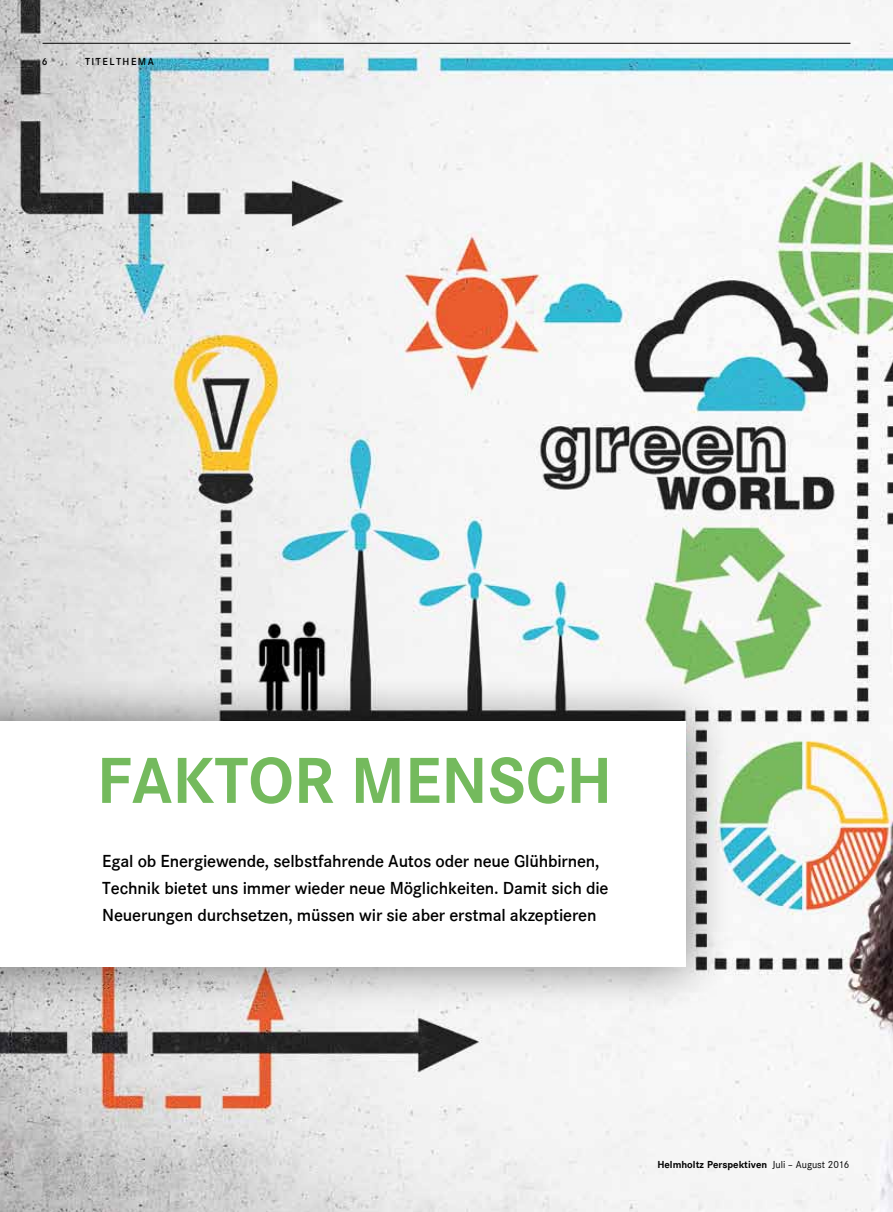
<style>
.page{position:relative;width:893px;height:1212px;background:#fff}
.page>*{position:absolute;margin:0;border:0;box-sizing:border-box;transform-origin:0 0}
.t1{font:700 67.5px "Corporate S";color:#74ba5d}
.t2{font:600 18px/27px "Corporate S";letter-spacing:-.01em;color:#000}
.t3{font:700 10.5px "Corporate S";color:#000}
.t4{font:600 10.5px "Corporate S";letter-spacing:.14em;color:#000}
.s1{font-weight:400}
</style>
<div class="page">
<img style="left:0;top:0;width:893px;height:1212px">
<hr style="left:43px;top:43px;width:807px;height:1px;background:#000">
<div style="left:0;top:674px;width:733px;height:340px;background:#000;opacity:.5"></div>
<div style="left:0;top:721px;width:685px;height:246px;background:#fff"></div>
<p class="t4" style="left:42px;top:54px;width:7px">6</p>
<p class="t4" style="left:85px;top:54px;width:55px">Tite lthema</p>
<h1 class="t1" style="left:97px;top:734px;width:77px">FAKTOR</h1>
<h1 class="t1" style="left:351px;top:734px;width:178px">MENSCH</h1>
<p class="t2" style="left:102px;top:847px;width:508px">Egal ob Energiewende, selbstfahrende Autos oder neue Glühbirnen,<br>Technik bietet uns immer wieder neue Möglichkeiten. Damit sich die<br>Neuerungen durchsetzen, müssen wir sie aber erstmal akzeptieren</p>
<p class="t3" style="left:657px;top:1157px;width:193px">Helmholtz Perspektiven <span class="s1">Juli – August 2016</span></p>
</div>
